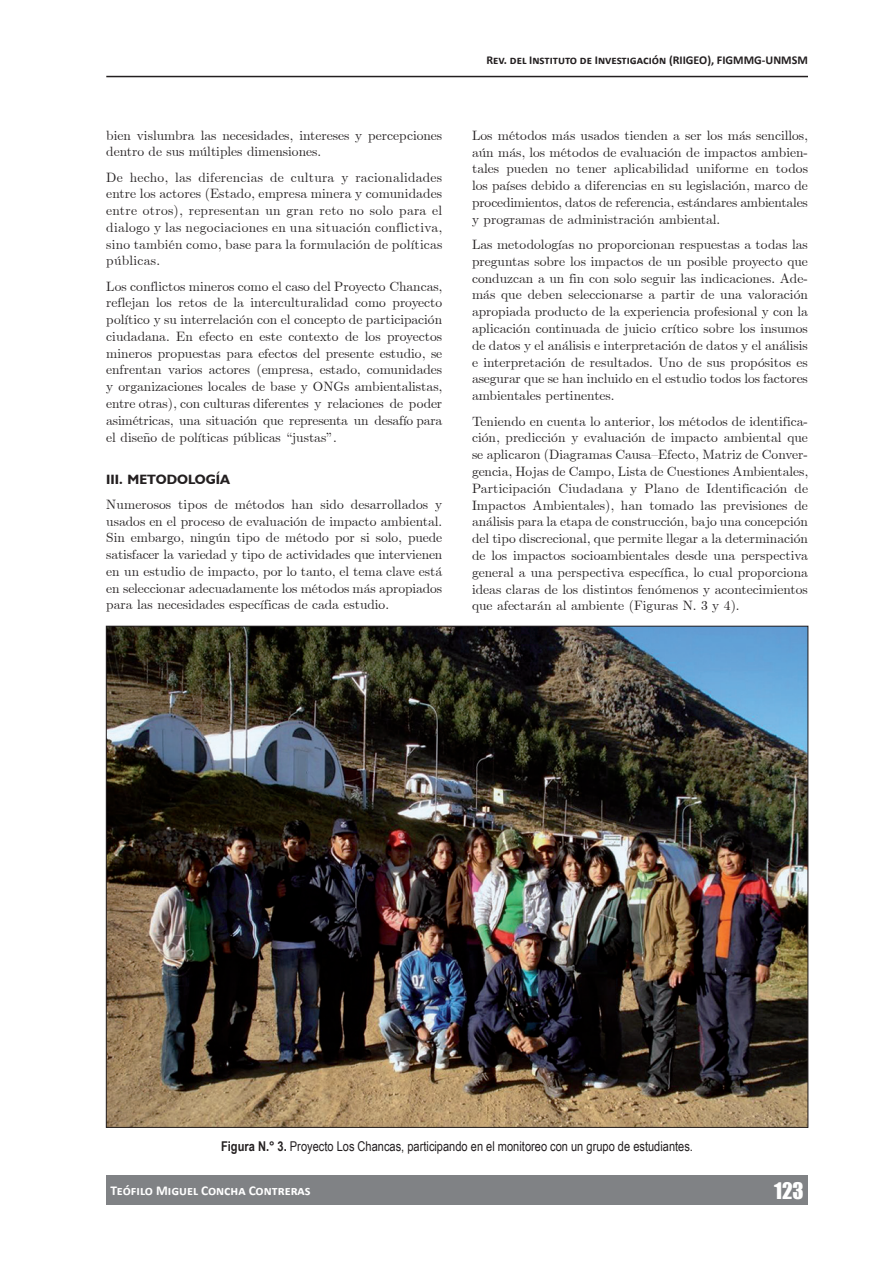
<style>
.page{position:relative;width:893px;height:1263px;background:#fff}
.page>*{position:absolute;margin:0;border:0;box-sizing:border-box;transform-origin:0 0}
.t1{font:21px "Impact";color:#fff}
.t2{font:13.5px/16.8px "Euclid";color:#231f20;text-align:justify}
.t3{font:13.5px "Arial Narrow";color:#231f20}
.t4{font:700 13.5px "Calibri";color:#fff}
.t5{font:700 13.5px "Humanist 521 BT";color:#231f20}
.t6{font:700 12px "Calibri";color:#231f20}
.s1{font-weight:700}
</style>
<div class="page">
<div style="left:106px;top:1175px;width:702px;height:30px;background:#808285"></div>
<hr style="left:106px;top:76px;width:702px;height:1px;background:#231f20">
<img style="left:108px;top:628px;width:698px;height:498px">
<p class="t2" style="left:106px;top:127px;width:337px">bien vislumbra las necesidades, intereses y percepciones dentro de sus múltiples dimensiones.</p>
<p class="t2" style="left:106px;top:169px;width:338px">De hecho, las diferencias de cultura y racionalidades entre los actores (Estado, empresa minera y comunidades entre otros), representan un gran reto no solo para el dialogo y las negociaciones en una situación conflictiva, sino también como, base para la formulación de políticas públicas.</p>
<p class="t2" style="left:106px;top:278px;width:338px">Los conflictos mineros como el caso del Proyecto Chancas, reflejan los retos de la interculturalidad como proyecto político y su interrelación con el concepto de participación ciudadana. En efecto en este contexto de los proyectos mineros propuestas para efectos del presente estudio, se enfrentan varios actores (empresa, estado, comunidades y organizaciones locales de base y ONGs ambientalistas, entre otras), con culturas diferentes y relaciones de poder asimétricas, una situación que representa un desafío para el diseño de políticas públicas “justas”.</p>
<p class="t5" style="left:106px;top:470px;width:125px">III. METODOLOGÍA</p>
<p class="t2" style="left:106px;top:496px;width:338px">Numerosos tipos de métodos han sido desarrollados y usados en el proceso de evaluación de impacto ambiental.<br>Sin embargo, ningún tipo de método por si solo, puede satisfacer la variedad y tipo de actividades que intervienen en un estudio de impacto, por lo tanto, el tema clave está en seleccionar adecuadamente los métodos más apropiados para las necesidades específicas de cada estudio.</p>
<p class="t6" style="left:487px;top:52px;width:323px">Rev. del Instituto de Investigación (RIIGEO), FIGMMG-UNMSM</p>
<p class="t2" style="left:472px;top:127px;width:337px">Los métodos más usados tienden a ser los más sencillos, aún más, los métodos de evaluación de impactos ambien&shy;tales pueden no tener aplicabilidad uniforme en todos los países debido a diferencias en su legislación, marco de procedimientos, datos de referencia, estándares ambientales y programas de administración ambiental.</p>
<p class="t2" style="left:472px;top:236px;width:337px">Las metodologías no proporcionan respuestas a todas las preguntas sobre los impactos de un posible proyecto que conduzcan a un fin con solo seguir las indicaciones. Ade&shy;más que deben seleccionarse a partir de una valoración apropiada producto de la experiencia profesional y con la aplicación continuada de juicio crítico sobre los insumos de datos y el análisis e interpretación de datos y el análisis e interpretación de resultados. Uno de sus propósitos es asegurar que se han incluido en el estudio todos los factores ambientales pertinentes.</p>
<p class="t2" style="left:472px;top:413px;width:338px">Teniendo en cuenta lo anterior, los métodos de identifica&shy;ción, predicción y evaluación de impacto ambiental que se aplicaron (Diagramas Causa–Efecto, Matriz de Conver&shy;gencia, Hojas de Campo, Lista de Cuestiones Ambientales, Participación Ciudadana y Plano de Identificación de Impactos Ambientales), han tomado las previsiones de análisis para la etapa de construcción, bajo una concepción del tipo discrecional, que permite llegar a la determinación de los impactos socioambientales desde una perspectiva general a una perspectiva específica, lo cual proporciona ideas claras de los distintos fenómenos y acontecimientos que afectarán al ambiente (Figuras N. 3 y 4).</p>
<p class="t3" style="left:221px;top:1136px;width:473px"><span class="s1">Figura N.° 3.</span> Proyecto Los Chancas, participando en el monitoreo con un grupo de estudiantes.</p>
<p class="t4" style="left:111px;top:1182px;width:202px">Teófilo Miguel Concha Contreras</p>
<h1 class="t1" style="left:774px;top:1174px;width:31px">123</h1>
</div>
